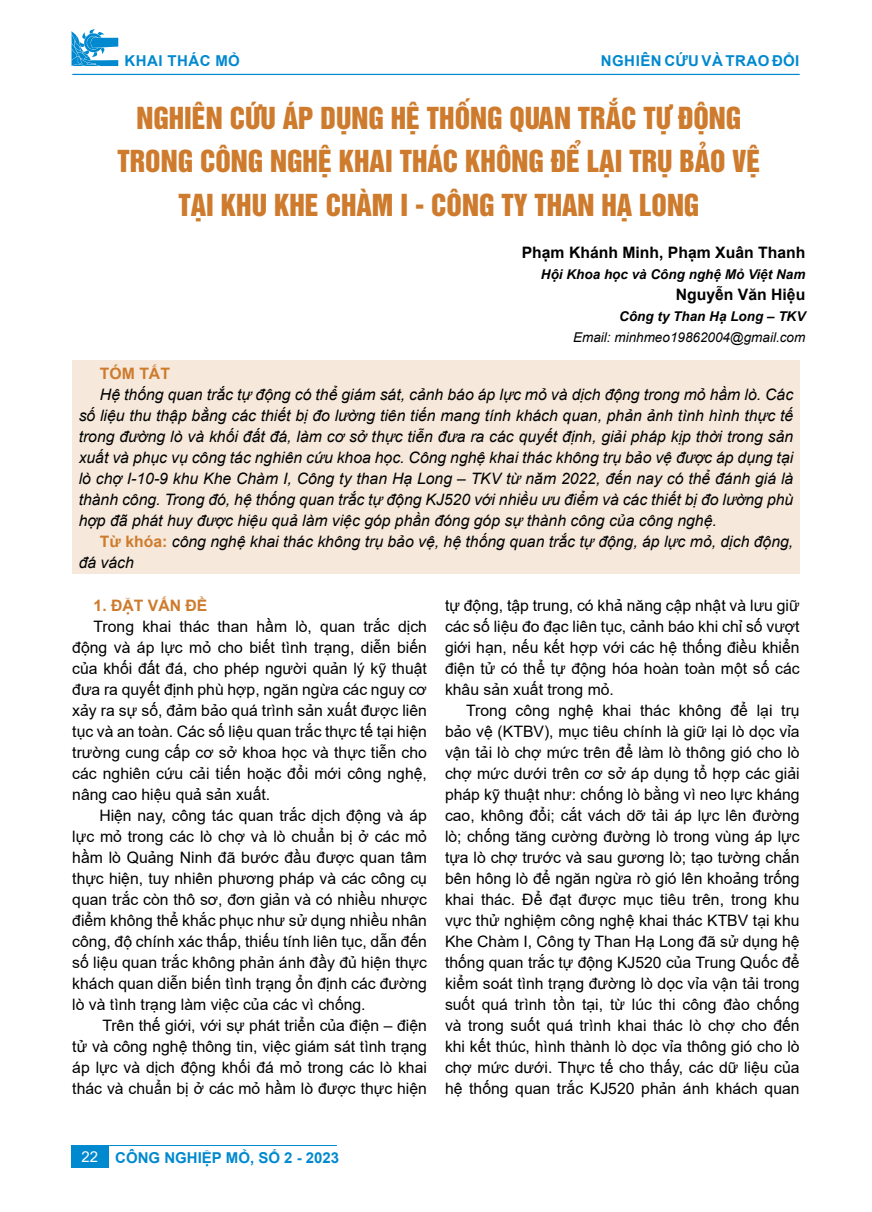
<style>
.page{position:relative;width:872px;height:1212px;background:#fff}
.page>*{position:absolute;margin:0;border:0;box-sizing:border-box;transform-origin:0 0}
.t1{font:27.75px/43.5px "UTM Helvet Ins";color:#ce7b2d;text-align:center}
.t2{font:15.75px/21px "Arial";color:#000;text-align:justify}
.t3{font:italic 15.75px/21px "Arial";color:#000;text-align:justify}
.t4{font:700 15.75px "Arial";color:#000}
.t5{font:700 15.75px "Arial";color:#ce7b2d}
.t6{font:700 15px "Arial";letter-spacing:.02em;color:#0089cf}
.t7{font:700 15px "Arial";color:#0089cf}
.t8{font:italic 700 13.5px "Arial";color:#000}
.t9{font:italic 13.5px "Arial";color:#000}
.s1{font-weight:700;font-style:normal;color:#ce7b2d}
.s2{font-weight:400;color:#fff}
</style>
<div class="page">
<svg style="left:71px;top:29px;width:47px;height:37px"></svg>
<hr style="left:72px;top:74px;width:727px;height:1px;background:#0089cf">
<div style="left:71px;top:1146px;width:37px;height:21px;background:#0089cf"></div>
<hr style="left:71px;top:1145px;width:266px;height:1px;background:#0089cf">
<div style="left:72px;top:361px;width:727px;height:213px;background:#f6e9db"></div>
<p class="t6" style="left:124px;top:50px;width:117px">KHAI THÁC MỎ</p>
<p class="t6" style="left:601px;top:50px;width:200px">NGHIÊN CỨU VÀ TRAO ĐỔI</p>
<h1 class="t1" style="left:118px;top:94px;width:644px">NGHIÊN CỨU ÁP DỤNG HỆ THỐNG QUAN TRẮC TỰ ĐỘNG<br>TRONG CÔNG NGHỆ KHAI THÁC KHÔNG ĐỂ LẠI TRỤ BẢO VỆ<br>TẠI KHU KHE CHÀM I - CÔNG TY THAN HẠ LONG</h1>
<p class="t4" style="left:522px;top:241px;width:285px">Phạm Khánh Minh, Phạm Xuân Thanh</p>
<p class="t8" style="left:541px;top:265px;width:266px">Hội Khoa học và Công nghệ Mỏ Việt Nam</p>
<p class="t4" style="left:676px;top:283px;width:131px">Nguyễn Văn Hiệu</p>
<p class="t8" style="left:619px;top:307px;width:188px">Công ty Than Hạ Long – TKV</p>
<p class="t9" style="left:573px;top:328px;width:234px">Email: minhmeo19862004@gmail.com</p>
<p class="t5" style="left:100px;top:362px;width:71px">TÓM TẮT</p>
<p class="t3" style="left:79px;top:384px;width:716px;text-indent:21px">Hệ thống quan trắc tự động có thể giám sát, cảnh báo áp lực mỏ và dịch động trong mỏ hầm lò. Các số liệu thu thập bằng các thiết bị đo lường tiên tiến mang tính khách quan, phản ảnh tình hình thực tế trong đường lò và khối đất đá, làm cơ sở thực tiễn đưa ra các quyết định, giải pháp kịp thời trong sản xuất và phục vụ công tác nghiên cứu khoa học. Công nghệ khai thác không trụ bảo vệ được áp dụng tại lò chợ I-10-9 khu Khe Chàm I, Công ty than Hạ Long – TKV từ năm 2022, đến nay có thể đánh giá là thành công. Trong đó, hệ thống quan trắc tự động KJ520 với nhiều ưu điểm và các thiết bị đo lường phù hợp đã phát huy được hiệu quả làm việc góp phần đóng góp sự thành công của công nghệ.</p>
<p class="t3" style="left:79px;top:531px;width:716px;text-indent:21px"><span class="s1">Từ khóa:</span> công nghệ khai thác không trụ bảo vệ, hệ thống quan trắc tự động, áp lực mỏ, dịch động, đá vách</p>
<p class="t5" style="left:94px;top:594px;width:115px">1. ĐẶT VẤN ĐỀ</p>
<p class="t2" style="left:72px;top:616px;width:356px;text-indent:21px">Trong khai thác than hầm lò, quan trắc dịch động và áp lực mỏ cho biết tình trạng, diễn biến của khối đất đá, cho phép người quản lý kỹ thuật đưa ra quyết định phù hợp, ngăn ngừa các nguy cơ xảy ra sự số, đảm bảo quá trình sản xuất được liên tục và an toàn. Các số liệu quan trắc thực tế tại hiện trường cung cấp cơ sở khoa học và thực tiễn cho các nghiên cứu cải tiến hoặc đổi mới công nghệ, nâng cao hiệu quả sản xuất.</p>
<p class="t2" style="left:72px;top:805px;width:356px;text-indent:27px">Hiện nay, công tác quan trắc dịch động và áp lực mỏ trong các lò chợ và lò chuẩn bị ở các mỏ hầm lò Quảng Ninh đã bước đầu được quan tâm thực hiện, tuy nhiên phương pháp và các công cụ quan trắc còn thô sơ, đơn giản và có nhiều nhược điểm không thể khắc phục như sử dụng nhiều nhân công, độ chính xác thấp, thiếu tính liên tục, dẫn đến số liệu quan trắc không phản ánh đầy đủ hiện thực khách quan diễn biến tình trạng ổn định các đường lò và tình trạng làm việc của các vì chống.</p>
<p class="t2" style="left:72px;top:1015px;width:356px;text-indent:30px">Trên thế giới, với sự phát triển của điện – điện tử và công nghệ thông tin, việc giám sát tình trạng áp lực và dịch động khối đá mỏ trong các lò khai thác và chuẩn bị ở các mỏ hầm lò được thực hiện</p>
<p class="t2" style="left:445px;top:595px;width:356px">tự động, tập trung, có khả năng cập nhật và lưu giữ các số liệu đo đạc liên tục, cảnh báo khi chỉ số vượt giới hạn, nếu kết hợp với các hệ thống điều khiển điện tử có thể tự động hóa hoàn toàn một số các khâu sản xuất trong mỏ.</p>
<p class="t2" style="left:445px;top:700px;width:356px;text-indent:21px">Trong công nghệ khai thác không để lại trụ bảo vệ (KTBV), mục tiêu chính là giữ lại lò dọc vỉa vận tải lò chợ mức trên để làm lò thông gió cho lò chợ mức dưới trên cơ sở áp dụng tổ hợp các giải pháp kỹ thuật như: chống lò bằng vì neo lực kháng cao, không đổi; cắt vách dỡ tải áp lực lên đường lò; chống tăng cường đường lò trong vùng áp lực tựa lò chợ trước và sau gương lò; tạo tường chắn bên hông lò để ngăn ngừa rò gió lên khoảng trống khai thác. Để đạt được mục tiêu trên, trong khu vực thử nghiệm công nghệ khai thác KTBV tại khu Khe Chàm I, Công ty Than Hạ Long đã sử dụng hệ thống quan trắc tự động KJ520 của Trung Quốc để kiểm soát tình trạng đường lò dọc vỉa vận tải trong suốt quá trình tồn tại, từ lúc thi công đào chống và trong suốt quá trình khai thác lò chợ cho đến khi kết thúc, hình thành lò dọc vỉa thông gió cho lò chợ mức dưới. Thực tế cho thấy, các dữ liệu của hệ thống quan trắc KJ520 phản ánh khách quan</p>
<p class="t7" style="left:81px;top:1147px;width:259px"><span class="s2">22</span> CÔNG NGHIỆP MỎ, SỐ 2 - 2023</p>
</div>
